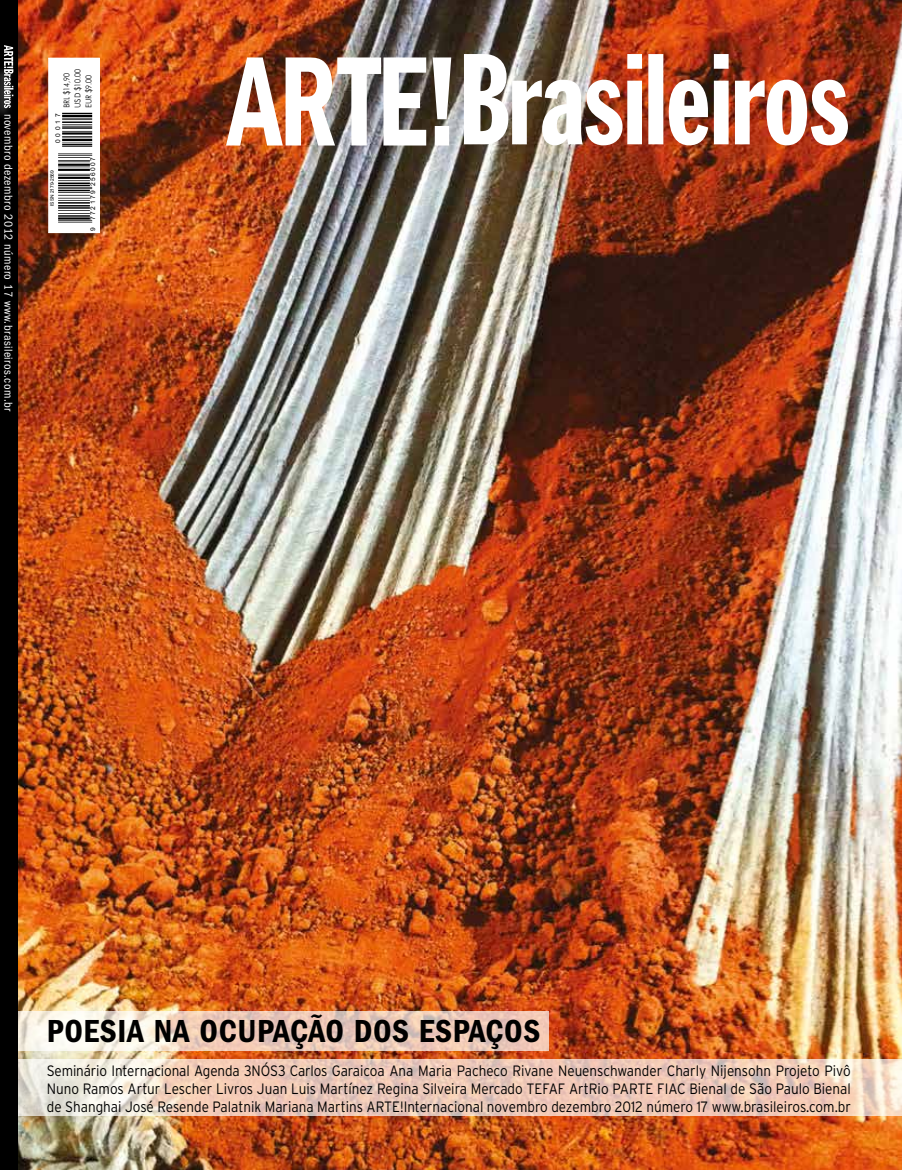
<style>
.page{position:relative;width:902px;height:1170px;background:#fff}
.page>*{position:absolute;margin:0;border:0;box-sizing:border-box;transform-origin:0 0}
.t1{font:33px "ITC Franklin Gothic Std Dm Cd";letter-spacing:.02em;color:#000}
.t2{font:300 15px/18px "Interstate";color:#000;scale:.9 1}
.t3{font:condensed 12px "ITC Franklin Gothic Std";letter-spacing:.04em;color:#fff}
.t4{font:300 9.15px/10.9px "Tw Cen MT Std";color:#000}
.t5{font:6.45px "Arial";letter-spacing:.22em;color:#000}
.t6{font:4.8px "Arial";color:#000}
</style>
<div class="page">
<img style="left:17px;top:0;width:884px;height:1169px">
<svg style="left:17px;top:1010px;width:532px;height:40px;background:#edd2c2"></svg>
<img style="left:648px;top:54px;width:80px;height:91px">
<img style="left:226px;top:57px;width:225px;height:88px">
<img style="left:735px;top:80px;width:112px;height:65px">
<img style="left:464px;top:54px;width:178px;height:91px">
<svg style="left:17px;top:1059px;width:884px;height:56px;background:#eccfbf"></svg>
<div style="left:0;top:0;width:17px;height:1169px;background:#000"></div>
<div style="left:0;top:65px;width:17px;height:56px;background:#fff;opacity:.35"></div>
<svg style="left:4px;top:45px;width:9px;height:63px"></svg>
<div style="left:49px;top:58px;width:50px;height:174px;background:#fff"></div>
<hr style="left:62px;top:113px;width:30px;height:1px;background:#000">
<hr style="left:62px;top:115px;width:30px;height:2px;background:#000">
<hr style="left:62px;top:118px;width:30px;height:1px;background:#000">
<hr style="left:62px;top:119px;width:30px;height:1px;background:#000">
<hr style="left:62px;top:121px;width:30px;height:2px;background:#000">
<hr style="left:62px;top:124px;width:30px;height:1px;background:#000">
<hr style="left:62px;top:126px;width:30px;height:1px;background:#000">
<hr style="left:62px;top:127px;width:30px;height:2px;background:#000">
<hr style="left:62px;top:131px;width:30px;height:1px;background:#000">
<hr style="left:62px;top:132px;width:30px;height:3px;background:#000">
<hr style="left:62px;top:136px;width:30px;height:1px;background:#000">
<hr style="left:62px;top:137px;width:30px;height:1px;background:#000">
<hr style="left:62px;top:139px;width:30px;height:2px;background:#000">
<hr style="left:62px;top:142px;width:30px;height:1px;background:#000">
<hr style="left:62px;top:144px;width:30px;height:1px;background:#000">
<hr style="left:62px;top:146px;width:30px;height:1px;background:#000">
<hr style="left:58px;top:153px;width:34px;height:1px;background:#000">
<hr style="left:58px;top:155px;width:34px;height:1px;background:#000">
<hr style="left:58px;top:187px;width:34px;height:1px;background:#000">
<hr style="left:58px;top:188px;width:34px;height:1px;background:#000">
<hr style="left:58px;top:220px;width:34px;height:1px;background:#000">
<hr style="left:58px;top:222px;width:34px;height:1px;background:#000">
<hr style="left:58px;top:157px;width:32px;height:1px;background:#000">
<hr style="left:58px;top:160px;width:32px;height:1px;background:#000">
<hr style="left:58px;top:161px;width:32px;height:1px;background:#000">
<hr style="left:58px;top:164px;width:32px;height:2px;background:#000">
<hr style="left:58px;top:166px;width:32px;height:1px;background:#000">
<hr style="left:58px;top:169px;width:32px;height:2px;background:#000">
<hr style="left:58px;top:174px;width:32px;height:1px;background:#000">
<hr style="left:58px;top:175px;width:32px;height:1px;background:#000">
<hr style="left:58px;top:177px;width:32px;height:2px;background:#000">
<hr style="left:58px;top:180px;width:32px;height:1px;background:#000">
<hr style="left:58px;top:182px;width:32px;height:2px;background:#000">
<hr style="left:58px;top:185px;width:32px;height:1px;background:#000">
<hr style="left:58px;top:190px;width:32px;height:1px;background:#000">
<hr style="left:58px;top:192px;width:32px;height:1px;background:#000">
<hr style="left:58px;top:195px;width:32px;height:1px;background:#000">
<hr style="left:58px;top:198px;width:32px;height:1px;background:#000">
<hr style="left:58px;top:200px;width:32px;height:1px;background:#000">
<hr style="left:58px;top:202px;width:32px;height:1px;background:#000">
<hr style="left:58px;top:205px;width:32px;height:1px;background:#000">
<hr style="left:58px;top:207px;width:32px;height:2px;background:#000">
<hr style="left:58px;top:210px;width:32px;height:1px;background:#000">
<hr style="left:58px;top:213px;width:32px;height:1px;background:#000">
<hr style="left:58px;top:215px;width:32px;height:2px;background:#000">
<hr style="left:58px;top:217px;width:32px;height:2px;background:#000">
<div style="left:48px;top:58px;width:51px;height:175px;border:1px solid #fff"></div>
<p class="t3" style="left:15px;top:114px;width:299px;rotate:90deg">novembro dezembro 2012 número 17 www.brasileiros.com.br</p>
<p class="t4" style="left:61px;top:108px;width:41px;rotate:-90deg">BRL $14,90<br>USD $10.00<br>EUR $9.00</p>
<p class="t5" style="left:54px;top:143px;width:31px;rotate:-90deg">00017</p>
<p class="t6" style="left:49px;top:206px;width:37px;rotate:-90deg">ISSN 2179-2569</p>
<p class="t5" style="left:89px;top:230px;width:75px;rotate:-90deg">9 772179 256007</p>
<h1 class="t1" style="left:47px;top:1012px;width:495px">POESIA NA OCUPAÇÃO DOS ESPAÇOS</h1>
<p class="t2" style="left:47px;top:1061px;width:894px">Seminário Internacional Agenda 3nós3 Carlos Garaicoa Ana Maria Pacheco Rivane Neuenschwander Charly N ijensohn Projeto Pivô<br>N uno Ramos Artur Lescher Livros Juan Luis Martínez Regina Silveira Mercado TEFAF ArtRio Parte</p>
<p class="t2" style="left:47px;top:1079px;width:894px;text-align:right">FIAC Bienal de São Paulo Bienal<br>de Shanghai José Resende Palatnik Mariana Martins ARTE!Internacional novembro dezembro 2012 número 17 www.brasileiros.com.br</p>
</div>
